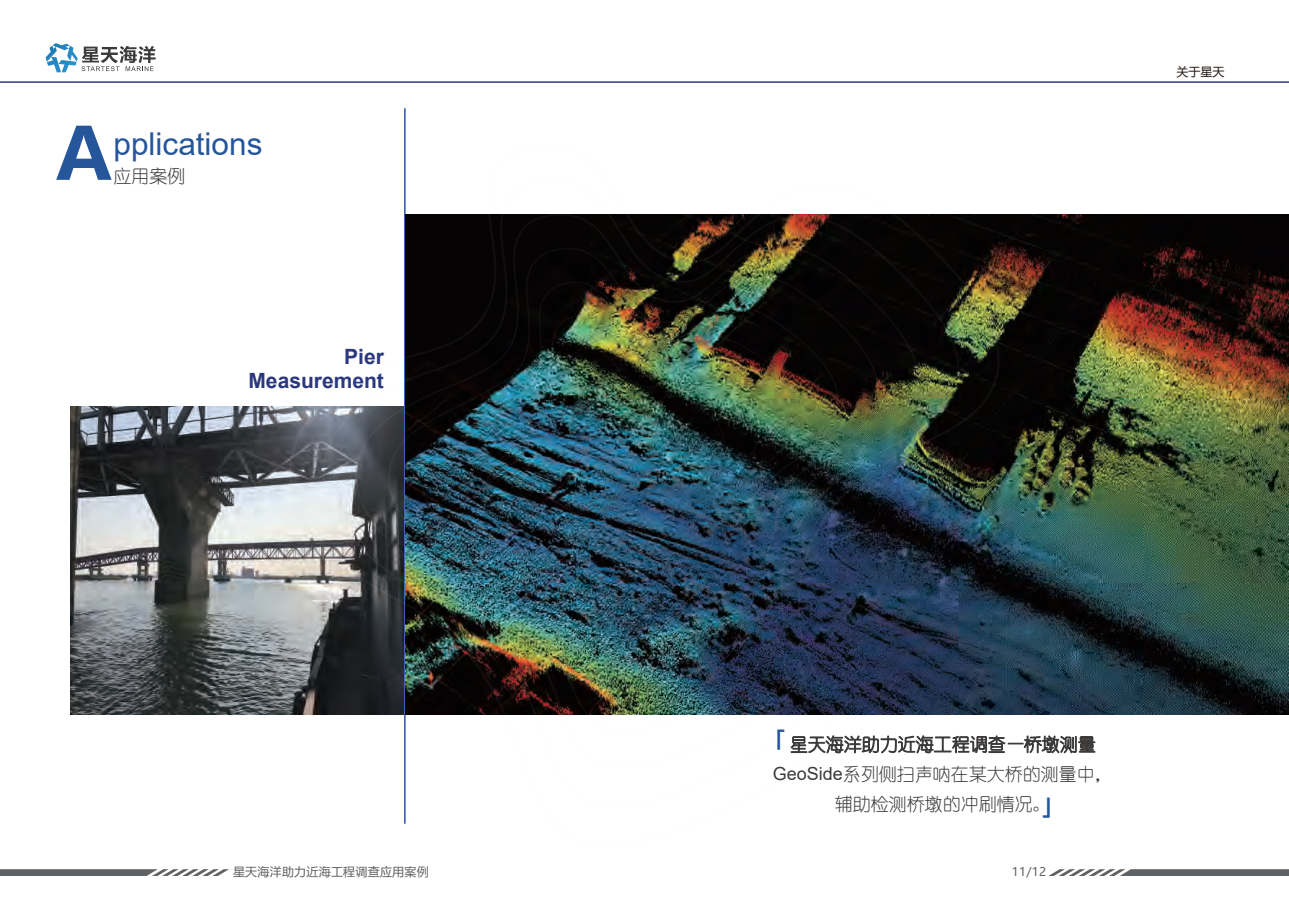
<style>
.page{position:relative;width:1289px;height:919px;background:#fff}
.page>*{position:absolute;margin:0;border:0;box-sizing:border-box;transform-origin:0 0}
.t1{font:31.5px "Arial";color:#25569b}
.t2{font:700 21px/23.9px "Arial";color:#2b3880;text-align:right}
.t3{font:700 21px "Microsoft Ya Hei";color:#25569b}
.t4{font:18px/29.8px "You Yuan";color:#3d3b3a;text-align:center}
.t5{font:12px "Microsoft Ya Hei";letter-spacing:.02em;color:#5f6264}
.t6{font:12px "Microsoft Ya Hei";color:#211814}
.s1{font-family:"FZLTTHK GBK1 0";font-size:63px}
.s2{font-family:"Arial"}
</style>
<div class="page">
<hr style="left:0;top:81px;width:1288px;height:2px;background:#2b3880">
<svg style="left:46px;top:43px;width:110px;height:29px"></svg>
<svg style="left:0;top:869px;width:229px;height:6px"></svg>
<svg style="left:1050px;top:869px;width:238px;height:6px"></svg>
<img style="left:70px;top:406px;width:219px;height:308px">
<hr style="left:404px;top:108px;width:1px;height:715px;background:#25569b">
<svg style="left:999px;top:735px;width:96px;height:18px"></svg>
<img style="left:999px;top:214px;width:289px;height:500px">
<img style="left:289px;top:145px;width:710px;height:679px">
<svg style="left:323px;top:179px;width:636px;height:628px"></svg>
<img style="left:355px;top:213px;width:564px;height:555px">
<img style="left:388px;top:247px;width:490px;height:485px">
<img style="left:421px;top:281px;width:417px;height:413px">
<img style="left:454px;top:315px;width:344px;height:342px">
<img style="left:486px;top:348px;width:273px;height:271px">
<img style="left:519px;top:380px;width:206px;height:201px">
<h1 class="t1" style="left:56px;top:123px;width:208px"><span class="s1">A</span>pplications</h1>
<p class="t4" style="left:113px;top:161px;width:73px">应用案例</p>
<p class="t2" style="left:248px;top:345px;width:137px">Pier<br>Measurement</p>
<p class="t6" style="left:1176px;top:64px;width:49px">关于星天</p>
<p class="t3" style="left:764px;top:724px;width:23px">「</p>
<p class="t4" style="left:772px;top:729px;width:342px">星天海洋助力近海工程调查—桥墩测量<br><span class="s2">GeoSide</span>系列侧扫声呐在某大桥的测量中，辅助检测桥墩的冲刷情况。</p>
<p class="t3" style="left:1041px;top:792px;width:23px">」</p>
<p class="t5" style="left:233px;top:863px;width:197px">星天海洋助力近海工程调查应用案例</p>
<p class="t5" style="left:1011px;top:863px;width:36px">11/12</p>
</div>
